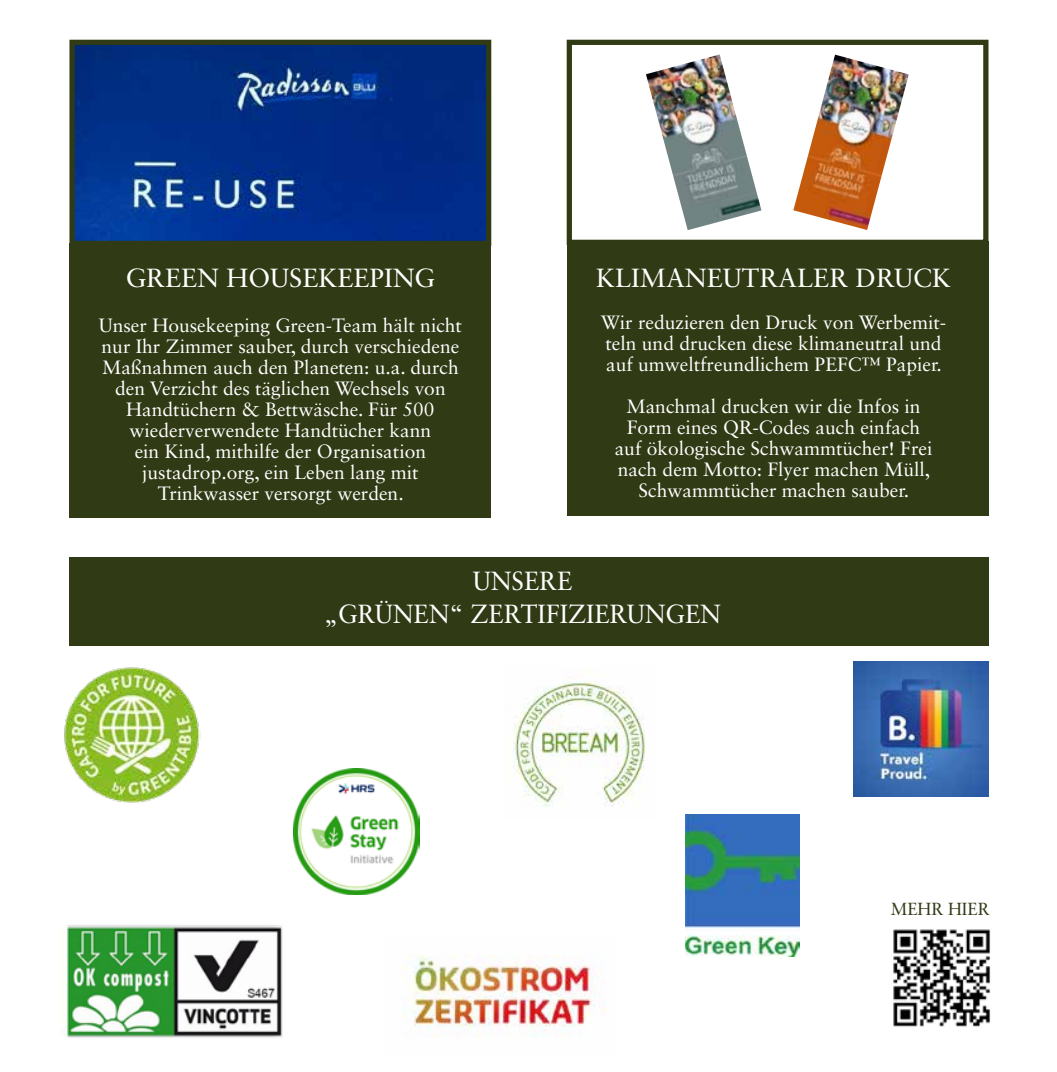
<style>
.page{position:relative;width:1057px;height:1072px;background:#fff}
.page>*{position:absolute;margin:0;border:0;box-sizing:border-box;transform-origin:0 0}
.t1{font:26.25px "Sabon LT Std";color:#fff}
.t2{font:26.25px/33.2px "Sabon LT Std";color:#fff;text-align:center;scale:.95 1}
.t3{font:19.25px/21px "Sabon LT Std";color:#fff;text-align:center}
.t4{font:17.5px "Sabon LT Std";color:#303a14;scale:.95 1}
</style>
<div class="page">
<div style="left:69px;top:557px;width:919px;height:89px;background:#303a14"></div>
<img style="left:403px;top:955px;width:202px;height:82px">
<img style="left:64px;top:667px;width:136px;height:136px">
<img style="left:506px;top:677px;width:139px;height:130px">
<img style="left:686px;top:814px;width:113px;height:142px">
<img style="left:65px;top:925px;width:218px;height:113px">
<img style="left:294px;top:768px;width:125px;height:126px">
<img style="left:893px;top:929px;width:98px;height:98px">
<div style="left:69px;top:243px;width:422px;height:275px;background:#303a14"></div>
<img style="left:75px;top:46px;width:410px;height:194px">
<div style="left:69px;top:40px;width:422px;height:206px;border:5px solid #303a14"></div>
<div style="left:566px;top:241px;width:422px;height:274px;background:#303a14"></div>
<div style="left:566px;top:40px;width:422px;height:205px;border:5px solid #303a14"></div>
<img style="left:646px;top:54px;width:115px;height:176px">
<img style="left:793px;top:55px;width:115px;height:175px">
<img style="left:853px;top:661px;width:135px;height:135px">
<h1 class="t1" style="left:126px;top:262px;width:311px">GREEN HOUSEKEEPING</h1>
<p class="t3" style="left:99px;top:315px;width:365px">Unser Housekeeping Green-Team hält nicht nur Ihr Zimmer sauber, durch verschiedene Maßnahmen auch den Planeten: u.a. durch den Verzicht des täglichen Wechsels von Handtüchern &amp; Bettwäsche. Für 500 wiederverwendete Handtücher kann<br>ein Kind, mithilfe der Organisation justadrop.org, ein Leben lang mit Trinkwasser versorgt werden.</p>
<h1 class="t1" style="left:596px;top:262px;width:356px">KLIMANEUTRALER DRUCK</h1>
<p class="t3" style="left:601px;top:311px;width:347px;text-align:left">Wir reduzieren den Druck von Werbemit&shy;teln und drucken diese klimaneutral und auf umweltfreundlichem PEFC™ Papier.</p>
<p class="t3" style="left:614px;top:395px;width:319px">Manchmal drucken wir die Infos in Form eines QR-Codes auch einfach auf ökologische Schwammtücher! Frei nach dem Motto: Flyer machen Müll, Schwammtücher machen sauber.</p>
<h1 class="t2" style="left:324px;top:563px;width:419px">UNSERE<br>„GRÜNEN“ ZERTIFIZIERUNGEN</h1>
<p class="t4" style="left:891px;top:898px;width:106px">MEHR HIER</p>
</div>
